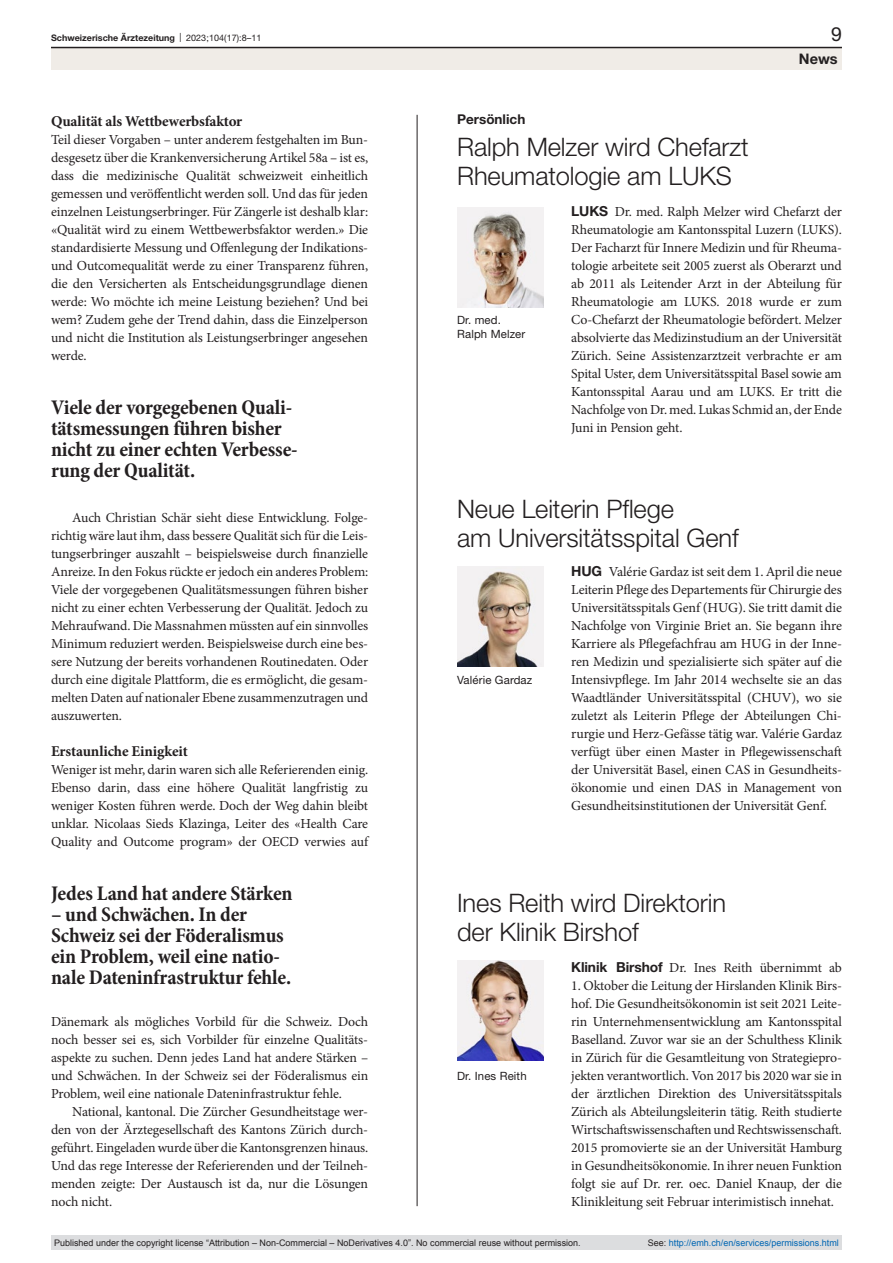
<style>
.page{position:relative;width:893px;height:1263px;background:#fff}
.page>*{position:absolute;margin:0;border:0;box-sizing:border-box;transform-origin:0 0}
.article-title-L17{font:300 25.5px/28.5px "Helvetica Neue LT Pro";letter-spacing:-.005em;color:#231f20}
.quote{font:700 condensed 21px/21px "Minion Pro";letter-spacing:-.01em;color:#231f20}
.t1{font:19.5px "Helvetica Neue LT Pro";color:#231f20}
.head2{font:700 15px "Minion Pro";letter-spacing:-.01em;color:#231f20}
.t2{font:700 14.55px "Helvetica Neue LT Pro";color:#231f20}
.paragraph{font:13.8px/18px "Minion Pro";letter-spacing:-.01em;color:#231f20;text-align:justify}
.paragraph-indent{font:13.8px/18px "Minion Pro";letter-spacing:-.01em;color:#231f20;text-align:justify}
.pre-heading{font:700 13.5px "Helvetica Neue LT Pro";color:#231f20}
.figure-caption{font:11.4px/14.2px "Helvetica Neue LT Pro";letter-spacing:.01em;color:#231f20}
.t3{font:9px "Arial";color:#231f20}
.t4{font:9px "Arial";color:#0066b3}
.t5{font:700 9px "Helvetica Neue LT Pro";color:#231f20}
.s1{font-weight:400}
.s2{font-family:"Helvetica Neue LT Pro";font-weight:700}
.s3{color:#231f20}
</style>
<div class="page">
<hr style="left:417px;top:115px;width:1px;height:1091px;background:#231f20">
<img style="left:457px;top:207px;width:87px;height:100px">
<img style="left:457px;top:960px;width:87px;height:100px">
<img style="left:457px;top:566px;width:87px;height:100px">
<div style="left:51px;top:48px;width:791px;height:22px;background:#f0ece7"></div>
<hr style="left:51px;top:47px;width:791px;height:1px;background:#231f20">
<div style="left:51px;top:1235px;width:791px;height:15px;background:#dcdddf"></div>
<p class="t5" style="left:51px;top:32px;width:212px">Schweizerische Ärztezeitung <span class="s1">| 2023;104(17):8–11</span></p>
<h3 class="t1" style="left:831px;top:22px;width:12px">9</h3>
<p class="head2" style="left:51px;top:111px;width:193px">Qualität als Wettbewerbsfaktor</p>
<p class="paragraph" style="left:51px;top:131px;width:319px">Teil dieser Vorgaben – unter anderem festgehalten im Bun&shy;desgesetz über die Krankenversicherung Artikel 58a – ist es, dass die medizinische Qualität schweizweit einheitlich gemessen und veröffentlicht werden soll. Und das für jeden einzelnen Leistungserbringer. Für Zängerle ist deshalb klar: «Qualität wird zu einem Wettbewerbsfaktor werden.» Die standardisierte Messung und Offenlegung der Indikations&shy;und Outcomequalität werde zu einer Transparenz führen, die den Versicherten als Entscheidungsgrundlage dienen werde: Wo möchte ich meine Leistung beziehen? Und bei wem? Zudem gehe der Trend dahin, dass die Einzelperson und nicht die Institution als Leistungserbringer angesehen werde.</p>
<p class="quote" style="left:51px;top:398px;width:248px">Viele der vorgegebenen Quali&shy;tätsmessungen führen bisher nicht zu einer echten Verbesse&shy;rung der Qualität.</p>
<p class="paragraph-indent" style="left:51px;top:509px;width:319px;text-indent:21px">Auch Christian Schär sieht diese Entwicklung. Folge&shy;richtig wäre laut ihm, dass bessere Qualität sich für die Leis&shy;tungserbringer auszahlt – beispielsweise durch finanzielle Anreize. In den Fokus rückte er jedoch ein anderes Problem:<br>Viele der vorgegebenen Qualitätsmessungen führen bisher nicht zu einer echten Verbesserung der Qualität. Jedoch zu Mehraufwand. Die Massnahmen müssten auf ein sinnvolles Minimum reduziert werden. Beispielsweise durch eine bes&shy;sere Nutzung der bereits vorhandenen Routinedaten. Oder durch eine digitale Plattform, die es ermöglicht, die gesam&shy;melten Daten auf nationaler Ebene zusammenzutragen und auszuwerten.</p>
<p class="head2" style="left:51px;top:741px;width:138px">Erstaunliche Einigkeit</p>
<p class="paragraph" style="left:51px;top:761px;width:319px">Weniger ist mehr, darin waren sich alle Referierenden einig.<br>Ebenso darin, dass eine höhere Qualität langfristig zu weniger Kosten führen werde. Doch der Weg dahin bleibt unklar. Nicolaas Sieds Klazinga, Leiter des «Health Care Quality and Outcome program» der OECD verwies auf</p>
<p class="quote" style="left:51px;top:884px;width:243px">Jedes Land hat andere Stärken</p>
<p class="quote" style="left:51px;top:905px;width:242px">– und Schwächen. In der<br>Schweiz sei der Föderalismus ein Problem, weil eine natio&shy;nale Dateninfrastruktur fehle.</p>
<p class="paragraph" style="left:51px;top:1013px;width:319px">Dänemark als mögliches Vorbild für die Schweiz. Doch noch besser sei es, sich Vorbilder für einzelne Qualitäts&shy;aspekte zu suchen. Denn jedes Land hat andere Stärken – und Schwächen. In der Schweiz sei der Föderalismus ein Problem, weil eine nationale Dateninfrastruktur fehle.</p>
<p class="paragraph-indent" style="left:51px;top:1103px;width:319px;text-indent:21px">National, kantonal. Die Zürcher Gesundheitstage wer&shy;den von der Ärztegesellschaft des Kantons Zürich durch&shy;geführt. Eingeladen wurde über die Kantonsgrenzen hinaus.<br>Und das rege Interesse der Referierenden und der Teilneh&shy;menden zeigte: Der Austausch ist da, nur die Lösungen noch nicht.</p>
<p class="pre-heading" style="left:457px;top:111px;width:70px">Persönlich</p>
<p class="article-title-L17" style="left:457px;top:132px;width:293px">Ralph Melzer wird Chefarzt<br>Rheumatologie am LUKS</p>
<p class="t2" style="left:799px;top:49px;width:40px">News</p>
<p class="figure-caption" style="left:457px;top:313px;width:70px">Dr. med.<br>Ralph Melzer</p>
<p class="paragraph" style="left:571px;top:203px;width:272px"><span class="s2">LUKS</span> Dr. med. Ralph Melzer wird Chefarzt der Rheumatologie am Kantonsspital Luzern (LUKS).<br>Der Facharzt für Innere Medizin und für Rheuma&shy;tologie arbeitete seit 2005 zuerst als Oberarzt und ab 2011 als Leitender Arzt in der Abteilung für Rheumatologie am LUKS. 2018 wurde er zum Co-Chefarzt der Rheumatologie befördert. Melzer absolvierte das Medizinstudium an der Universität Zürich. Seine Assistenzarztzeit verbrachte er am Spital Uster, dem Universitätsspital Basel sowie am Kantonsspital Aarau und am LUKS. Er tritt die Nachfolge von Dr. med. Lukas Schmid an, der Ende Juni in Pension geht.</p>
<p class="article-title-L17" style="left:457px;top:494px;width:283px">Neue Leiterin Pflege<br>am Universitätsspital Genf</p>
<p class="figure-caption" style="left:457px;top:673px;width:77px">Valérie Gardaz</p>
<p class="paragraph" style="left:571px;top:563px;width:272px"><span class="s2">HUG</span> Valérie Gardaz ist seit dem 1. April die neue Leiterin Pflege des Departements für Chirurgie des Universitätsspitals Genf (HUG). Sie tritt damit die Nachfolge von Virginie Briet an. Sie begann ihre Karriere als Pflegefachfrau am HUG in der Inne&shy;ren Medizin und spezialisierte sich später auf die Intensivpflege. Im Jahr 2014 wechselte sie an das Waadtländer Universitätsspital (CHUV), wo sie zuletzt als Leiterin Pflege der Abteilungen Chi&shy;rurgie und Herz-Gefässe tätig war. Valérie Gardaz verfügt über einen Master in Pflegewissenschaft der Universität Basel, einen CAS in Gesundheits&shy;ökonomie und einen DAS in Management von Gesundheitsinstitutionen der Universität Genf.</p>
<p class="article-title-L17" style="left:457px;top:888px;width:270px">Ines Reith wird Direktorin der Klinik Birshof</p>
<p class="figure-caption" style="left:457px;top:1069px;width:71px">Dr. Ines Reith</p>
<p class="paragraph" style="left:571px;top:959px;width:272px"><span class="s2">Klinik Birshof</span> Dr. Ines Reith übernimmt ab</p>
<p class="paragraph" style="left:571px;top:977px;width:272px">1. Oktober die Leitung der Hirslanden Klinik Birs&shy;hof. Die Gesundheitsökonomin ist seit 2021 Leite&shy;rin Unternehmensentwicklung am Kantonsspital Baselland. Zuvor war sie an der Schulthess Klinik in Zürich für die Gesamtleitung von Strategiepro&shy;jekten verantwortlich. Von 2017 bis 2020 war sie in der ärztlichen Direktion des Universitätsspitals Zürich als Abteilungsleiterin tätig. Reith studierte Wirtschaftswissenschaften und Rechtswissenschaft.<br>2015 promovierte sie an der Universität Hamburg in Gesundheitsökonomie. In ihrer neuen Funktion folgt sie auf Dr. rer. oec. Daniel Knaup, der die Klinikleitung seit Februar interimistisch innehat.</p>
<p class="t3" style="left:54px;top:1237px;width:528px">Published under the copyright license “Attribution – Non-Commercial – NoDerivatives 4.0”. No commercial reuse without permission.</p>
<p class="t4" style="left:648px;top:1237px;width:193px"><span class="s3">See:</span> http://emh.ch/en/services/permissions.html</p>
</div>
